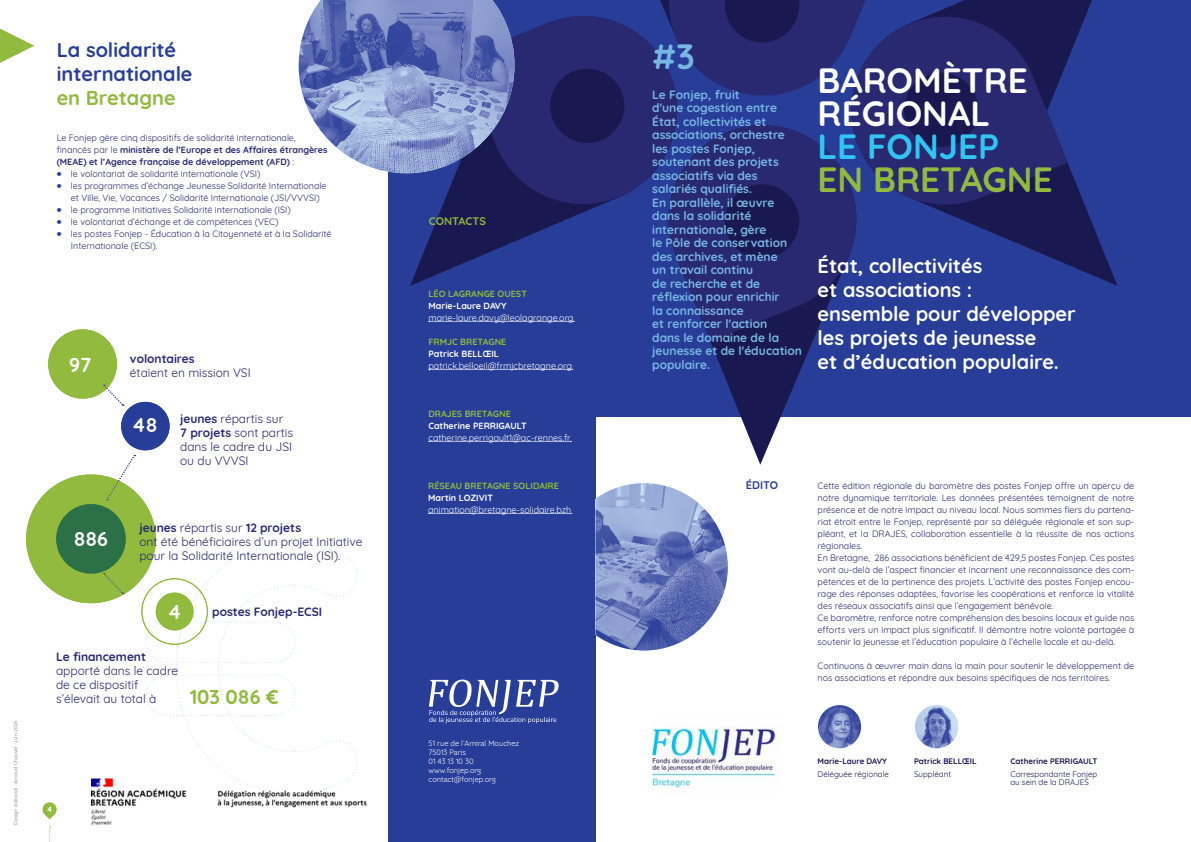
<style>
.page{position:relative;width:1191px;height:842px;background:#fff}
.page>*{position:absolute;margin:0;border:0;box-sizing:border-box;transform-origin:0 0}
.t1{font:700 35px/33px "Quicksand";color:#fff}
.t2{font:700 35px "Quicksand";color:#91ba3e}
.t3{font:700 35px "Quicksand";color:#32c5f4}
.t4{font:700 35px "Quicksand";color:#78b7e4}
.t5{font:700 20px/24px "Quicksand";color:#fff}
.t6{font:700 20px/24px "Quicksand";color:#283d98}
.t7{font:700 20px "Quicksand";color:#91ba3e}
.t8{font:700 12px/13.5px "Quicksand";color:#78b7e4}
.t9{font:12px/14px "Quicksand";color:#282971}
.t10{font:700 12px "Quicksand";color:#282971}
.t11{font:700 11px "Quicksand";color:#91ba3e}
.t12{font:700 11px "Quicksand";color:#283d98}
.t13{font:9px/12px "Quicksand";color:#282971}
.t14{font:700 9px/12px "Quicksand";color:#282971}
.t15{font:9px "Quicksand";color:#fff}
.t16{font:700 9px "Quicksand";color:#91ba3e}
.t17{font:700 9px "Quicksand";color:#fff}
.t18{font:8px/8px "Quicksand";color:#1a1851}
.t19{font:700 8px "Quicksand";color:#1a1851}
.t20{font:700 8px "Quicksand";color:#fff}
.t21{font:7.5px/9px "Quicksand";color:#fff}
.t22{font:500 5px "Quicksand";color:#9d9fa2}
.s1{font-weight:400}
.s2{font-weight:700;font-size:14px;color:#283d98}
.s3{font-weight:700}
</style>
<div class="page">
<svg style="left:49px;top:826px;width:2px;height:16px"></svg>
<svg style="left:42px;top:802px;width:15px;height:17px"></svg>
<div style="left:581px;top:0;width:610px;height:417px;background:#283d98"></div>
<div style="left:387px;top:0;width:208px;height:842px;background:#283d98"></div>
<svg style="left:711px;top:342px;width:102px;height:123px"></svg>
<svg style="left:685px;top:125px;width:157px;height:217px;background:#262972"></svg>
<svg style="left:410px;top:166px;width:275px;height:120px"></svg>
<svg style="left:387px;top:166px;width:293px;height:51px"></svg>
<svg style="left:461px;top:16px;width:216px;height:188px;background:#262971"></svg>
<svg style="left:842px;top:4px;width:275px;height:282px"></svg>
<svg style="left:851px;top:17px;width:216px;height:190px;background:#24276d"></svg>
<div style="left:904px;top:73px;width:74px;height:74px;background:#1a1851;border-radius:50%"></div>
<svg style="left:0;top:28px;width:34px;height:35px"></svg>
<div style="left:725px;top:184px;width:74px;height:75px;background:#1a1851;border-radius:50%"></div>
<svg style="left:587px;top:0;width:351px;height:104px"></svg>
<div style="left:550px;top:69px;width:74px;height:74px;background:#1a1851;border-radius:50%"></div>
<img style="left:299px;top:0;width:215px;height:173px">
<img style="left:595px;top:483px;width:133px;height:167px">
<img style="left:92px;top:778px;width:275px;height:47px">
<svg style="left:429px;top:679px;width:129px;height:44px"></svg>
<img style="left:915px;top:705px;width:43px;height:43px;border-radius:22px">
<img style="left:818px;top:705px;width:43px;height:43px;border-radius:22px">
<svg style="left:145px;top:546px;width:214px;height:249px"></svg>
<svg style="left:175px;top:543px;width:183px;height:251px"></svg>
<img style="left:652px;top:726px;width:126px;height:65px">
<svg style="left:429px;top:321px;width:145px;height:1px"></svg>
<svg style="left:429px;top:369px;width:144px;height:1px"></svg>
<svg style="left:428px;top:441px;width:143px;height:1px"></svg>
<svg style="left:428px;top:513px;width:144px;height:1px"></svg>
<div style="left:48px;top:329px;width:69px;height:70px;background:#91ba3e;border-radius:50%"></div>
<div style="left:121px;top:402px;width:49px;height:48px;background:#283d98;border-radius:50%"></div>
<svg style="left:104px;top:385px;width:20px;height:21px"></svg>
<div style="left:26px;top:474px;width:130px;height:129px;background:#91ba3e;border-radius:50%"></div>
<div style="left:56px;top:504px;width:70px;height:70px;background:#2b7046;border-radius:50%"></div>
<svg style="left:106px;top:455px;width:29px;height:45px"></svg>
<svg style="left:104px;top:573px;width:20px;height:21px"></svg>
<div style="left:141px;top:578px;width:67px;height:67px;border:1px solid #91ba3e;border-radius:50%"></div>
<div style="left:156px;top:593px;width:37px;height:37px;background:#91ba3e;border-radius:50%"></div>
<h2 class="t6" style="left:57px;top:36px;width:137px">La solidarité internationale</h2>
<h2 class="t7" style="left:57px;top:81px;width:120px">en Bretagne</h2>
<p class="t14" style="left:57px;top:131px;width:272px"><span class="s1">Le Fonjep gère cinq dispositifs de solidarité internationale, financés par le</span> ministère de l’Europe et des Affaires étrangères (MEAE) et l’Agence française de développement (AFD) <span class="s1">:</span></p>
<p class="t13" style="left:57px;top:167px;width:205px"><span class="s2">•</span> le volontariat de solidarité internationale (VSI)</p>
<p class="t13" style="left:71px;top:179px;width:257px;text-indent:-14px"><span class="s2">•</span> les programmes d’échange Jeunesse Solidarité Internationale et Ville, Vie, Vacances / Solidarité Internationale (JSI/VVVSI)</p>
<p class="t13" style="left:57px;top:203px;width:236px"><span class="s2">•</span> le programme Initiatives Solidarité internationale (ISI)</p>
<p class="t13" style="left:57px;top:215px;width:223px"><span class="s2">•</span> le volontariat d’échange et de compétences (VEC)</p>
<p class="t13" style="left:71px;top:227px;width:262px;text-indent:-14px"><span class="s2">•</span> les postes Fonjep - Éducation à la Citoyenneté et à la Solidarité<br>Internationale (ECSI).</p>
<p class="t22" style="left:12px;top:825px;width:106px;rotate:-90deg">Design éditorial : Arnaud Chauvel - juin 2024</p>
<h2 class="t5" style="left:69px;top:351px;width:24px">97</h2>
<h3 class="t10" style="left:130px;top:348px;width:66px">volontaires</h3>
<h3 class="t9" style="left:130px;top:364px;width:122px">étaient en mission VSI</h3>
<h2 class="t5" style="left:132px;top:411px;width:27px">48</h2>
<h3 class="t9" style="left:180px;top:410px;width:114px"><span class="s3">jeunes</span> répartis sur<br><span class="s3">7 projets</span> sont partis dans le cadre du JSI ou du VVVSI</h3>
<h2 class="t5" style="left:74px;top:525px;width:36px">886</h2>
<h3 class="t9" style="left:139px;top:519px;width:224px"><span class="s3">jeunes</span> répartis sur <span class="s3">12 projets<br></span>ont été bénéficiaires d’un projet Initiative pour la Solidarité Internationale (ISI).</h3>
<h2 class="t5" style="left:167px;top:598px;width:16px">4</h2>
<h3 class="t10" style="left:212px;top:602px;width:112px">postes Fonjep-ECSI</h3>
<h3 class="t10" style="left:56px;top:646px;width:91px">Le financement</h3>
<h3 class="t9" style="left:56px;top:662px;width:123px">apporté dans le cadre de ce dispositif s’élevait au total à</h3>
<h2 class="t7" style="left:190px;top:681px;width:90px">103 086 €</h2>
<p class="t20" style="left:47px;top:802px;width:7px">4</p>
<p class="t11" style="left:429px;top:212px;width:58px">CONTACTS</p>
<p class="t16" style="left:428px;top:286px;width:100px">LÉO LAGRANGE OUEST</p>
<p class="t17" style="left:428px;top:298px;width:79px">Marie-Laure DAVY</p>
<p class="t15" style="left:428px;top:310px;width:146px">marie-laure.davy@leolagrange.org</p>
<p class="t16" style="left:428px;top:334px;width:79px">FRMJC BRETAGNE</p>
<p class="t17" style="left:428px;top:346px;width:72px">Patrick BELLŒIL</p>
<p class="t15" style="left:428px;top:358px;width:145px">patrick.belloeil@frmjcbretagne.org</p>
<p class="t16" style="left:428px;top:406px;width:84px">DRAJES BRETAGNE</p>
<p class="t17" style="left:428px;top:418px;width:100px">Catherine PERRIGAULT</p>
<p class="t15" style="left:428px;top:430px;width:144px">catherine.perrigault1@ac-rennes.fr</p>
<p class="t16" style="left:428px;top:478px;width:132px">RÉSEAU BRETAGNE SOLIDAIRE</p>
<p class="t17" style="left:428px;top:490px;width:66px">Martin LOZIVIT</p>
<p class="t15" style="left:428px;top:502px;width:144px">animation@bretagne-solidaire.bzh</p>
<p class="t21" style="left:428px;top:738px;width:92px">51 rue de l’Amiral Mouchez<br>75013 Paris<br>01 43 13 10 30 www.fonjep.org contact@fonjep.org</p>
<h1 class="t4" style="left:652px;top:27px;width:44px">#3</h1>
<p class="t8" style="left:652px;top:87px;width:151px">Le Fonjep, fruit<br>d'une cogestion entre<br>État, collectivités et associations, orchestre les postes Fonjep, soutenant des projets associatifs via des salariés qualifiés.<br>En parallèle, il œuvre dans la solidarité internationale, gère<br>le Pôle de conservation des archives, et mène<br>un travail continu<br>de recherche et de réflexion pour enrichir<br>la connaissance<br>et renforcer l'action<br>dans le domaine de la jeunesse et de l'éducation populaire.</p>
<h1 class="t1" style="left:817px;top:61px;width:212px">BAROMÈTRE<br>RÉGIONAL</h1>
<h1 class="t3" style="left:817px;top:117px;width:183px">LE FONJEP</h1>
<h1 class="t2" style="left:817px;top:150px;width:236px">EN BRETAGNE</h1>
<h2 class="t5" style="left:817px;top:252px;width:260px">État, collectivités<br>et associations :<br>ensemble pour développer les projets de jeunesse<br>et d’éducation populaire.</h2>
<p class="t12" style="left:746px;top:476px;width:34px">ÉDITO</p>
<p class="t13" style="left:817px;top:479px;width:318px">Cette édition régionale du baromètre des postes Fonjep offre un aperçu de notre dynamique territoriale. Les données présentées témoignent de notre présence et de notre impact au niveau local. Nous sommes fiers du partena&shy;riat étroit entre le Fonjep, représenté par sa déléguée régionale et son sup&shy;pléant, et la DRAJES, collaboration essentielle à la réussite de nos actions régionales.<br>En Bretagne, 286 associations bénéficient de 429,5 postes Fonjep. Ces postes vont au-delà de l’aspect financier et incarnent une reconnaissance des com&shy;pétences et de la pertinence des projets. L’activité des postes Fonjep encou&shy;rage des réponses adaptées, favorise les coopérations et renforce la vitalité des réseaux associatifs ainsi que l’engagement bénévole.<br>Ce baromètre, renforce notre compréhension des besoins locaux et guide nos efforts vers un impact plus significatif. Il démontre notre volonté partagée à soutenir la jeunesse et l’éducation populaire à l’échelle locale et au-delà.</p>
<p class="t13" style="left:817px;top:659px;width:318px">Continuons à œuvrer main dans la main pour soutenir le développement de nos associations et répondre aux besoins spécifiques de nos territoires.</p>
<p class="t19" style="left:817px;top:754px;width:71px">Marie-Laure DAVY</p>
<p class="t19" style="left:914px;top:754px;width:64px">Patrick BELLŒIL</p>
<p class="t19" style="left:1010px;top:754px;width:89px">Catherine PERRIGAULT</p>
<p class="t18" style="left:817px;top:770px;width:73px">Déléguée régionale</p>
<p class="t18" style="left:914px;top:770px;width:39px">Suppléant</p>
<p class="t18" style="left:1010px;top:770px;width:88px">Correspondante Fonjep au sein de la DRAJES</p>
</div>
